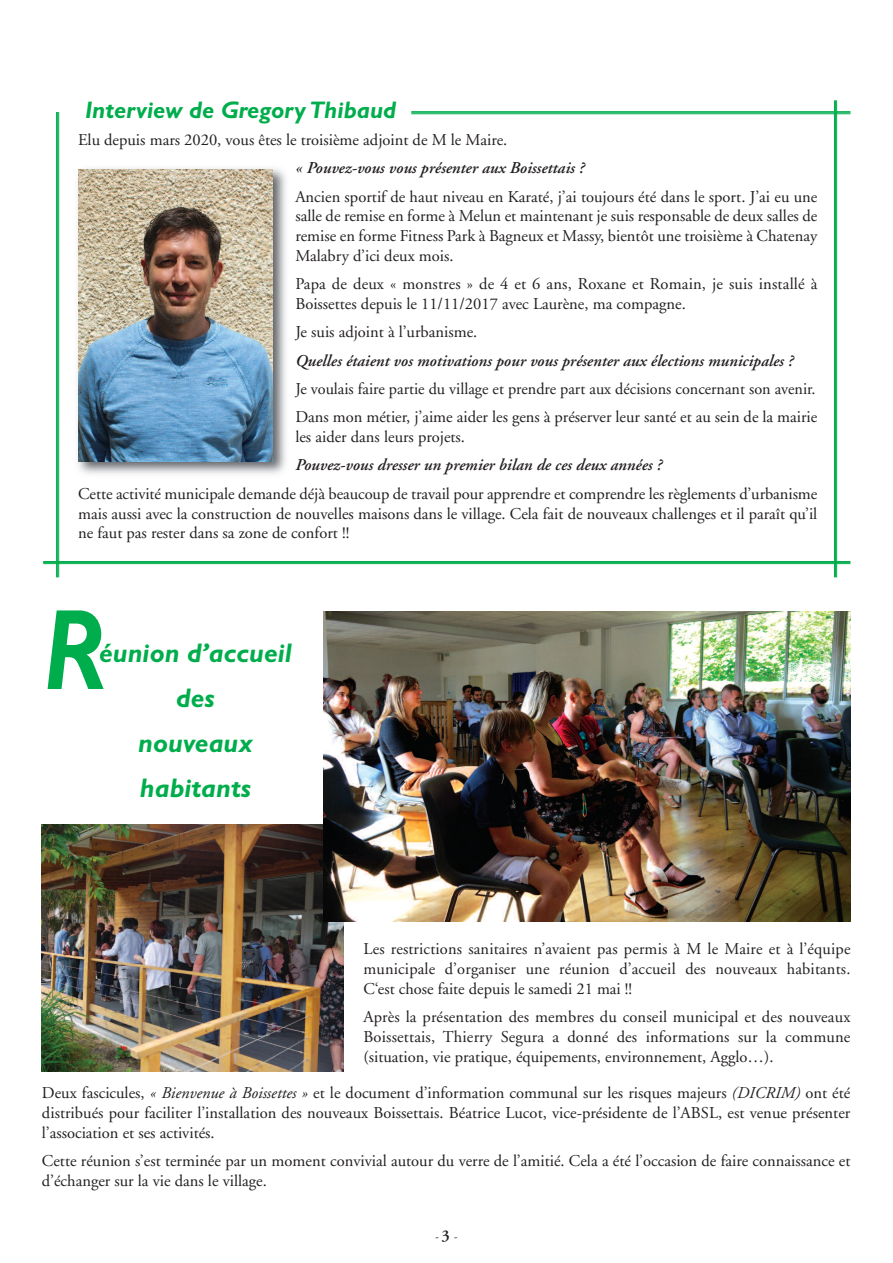
<style>
.page{position:relative;width:893px;height:1263px;background:#fff}
.page>*{position:absolute;margin:0;border:0;box-sizing:border-box;transform-origin:0 0}
.t1{font:italic 700 115.2px "Gill Sans";color:#00ad4c;scale:.83 1}
.t2{font:italic 700 27px/45px "Gill Sans";color:#00ad4c;text-align:center}
.t3{font:italic 700 24px "Gill Sans";color:#00ad4c}
.t4{font:16.5px/19.8px "Adobe Garamond";color:#231f20;text-align:justify}
.t5{font:italic 600 16.5px "Adobe Garamond";color:#231f20}
.t6{font:600 10.5px "Adobe Garamond";color:#231f20}
.s1{font-style:italic}
.s2{font-size:16.5px}
</style>
<div class="page">
<img style="left:78px;top:168px;width:208px;height:306px">
<img style="left:78px;top:170px;width:195px;height:291px">
<hr style="left:411px;top:111px;width:439px;height:1px;background:#00ad4c">
<hr style="left:411px;top:112px;width:439px;height:1px;background:#00ad4c">
<hr style="left:411px;top:113px;width:439px;height:1px;background:#00ad4c">
<hr style="left:43px;top:561px;width:807px;height:1px;background:#00ad4c">
<hr style="left:43px;top:562px;width:807px;height:1px;background:#00ad4c">
<hr style="left:43px;top:563px;width:807px;height:1px;background:#00ad4c">
<hr style="left:58px;top:112px;width:1px;height:465px;background:#00ad4c">
<hr style="left:57px;top:112px;width:1px;height:465px;background:#00ad4c">
<hr style="left:56px;top:112px;width:1px;height:465px;background:#00ad4c">
<hr style="left:836px;top:100px;width:1px;height:477px;background:#00ad4c">
<hr style="left:835px;top:100px;width:1px;height:477px;background:#00ad4c">
<hr style="left:834px;top:100px;width:1px;height:477px;background:#00ad4c">
<img style="left:42px;top:825px;width:301px;height:247px">
<img style="left:323px;top:612px;width:528px;height:309px">
<h3 class="t3" style="left:85px;top:101px;width:313px">Interview de GregoryThibaud</h3>
<p class="t4" style="left:78px;top:131px;width:431px">Elu depuis mars 2020, vous êtes le troisième adjoint de M le Maire.</p>
<p class="t5" style="left:295px;top:161px;width:291px">« Pouvez-vous vous présenter aux Boissettais ?</p>
<p class="t4" style="left:295px;top:188px;width:523px">Ancien sportif de haut niveau en Karaté, j’ai toujours été dans le sport. J’ai eu une salle de remise en forme à Melun et maintenant je suis responsable de deux salles de remise en forme Fitness Park à Bagneux et Massy, bientôt une troisième à Chatenay Malabry d’ici deux mois.</p>
<p class="t4" style="left:295px;top:276px;width:523px">Papa de deux « monstres » de 4 et 6 ans, Roxane et Romain, je suis installé à<br>Boissettes depuis le 11/11/2017 avec Laurène, ma compagne.</p>
<p class="t4" style="left:295px;top:324px;width:183px">Je suis adjoint à l’urbanisme.</p>
<p class="t5" style="left:295px;top:354px;width:500px">Quelles étaient vos motivations pour vous présenter aux élections municipales ?</p>
<p class="t4" style="left:295px;top:376px;width:523px;line-height:28.3px">Je voulais faire partie du village et prendre part aux décisions concernant son avenir.<br>Dans mon métier, j’aime aider les gens à préserver leur santé et au sein de la mairie</p>
<p class="t4" style="left:295px;top:428px;width:171px">les aider dans leurs projets.</p>
<p class="t5" style="left:295px;top:459px;width:368px">Pouvez-vous dresser un premier bilan de ces deux années ?</p>
<p class="t4" style="left:78px;top:485px;width:741px">Cette activité municipale demande déjà beaucoup de travail pour apprendre et comprendre les règlements d’urbanisme mais aussi avec la construction de nouvelles maisons dans le village. Cela fait de nouveaux challenges et il paraît qu’il ne faut pas rester dans sa zone de confort !!</p>
<h1 class="t1" style="left:43px;top:606px;width:76px">R</h1>
<h2 class="t2" style="left:99px;top:633px;width:194px">éunion d’accueil des<br>nouveaux habitants</h2>
<p class="t4" style="left:363px;top:940px;width:488px">Les restrictions sanitaires n’avaient pas permis à M le Maire et à l’équipe municipale d’organiser une réunion d’accueil des nouveaux habitants.<br>C‘est chose faite depuis le samedi 21 mai !!</p>
<p class="t4" style="left:363px;top:1008px;width:488px">Après la présentation des membres du conseil municipal et des nouveaux Boissettais, Thierry Segura a donné des informations sur la commune (situation, vie pratique, équipements, environnement, Agglo…).</p>
<p class="t4" style="left:42px;top:1085px;width:810px">Deux fascicules, <span class="s1">« Bienvenue à Boissettes »</span> et le document d’information communal sur les risques majeurs <span class="s1">(DICRIM)</span> ont été distribués pour faciliter l’installation des nouveaux Boissettais. Béatrice Lucot, vice-présidente de l’ABSL, est venue présenter l’association et ses activités.</p>
<p class="t4" style="left:42px;top:1152px;width:810px">Cette réunion s’est terminée par un moment convivial autour du verre de l’amitié. Cela a été l’occasion de faire connaissance et d’échanger sur la vie dans le village.</p>
<p class="t6" style="left:435px;top:1232px;width:24px">-<span class="s2">3</span>-</p>
</div>
